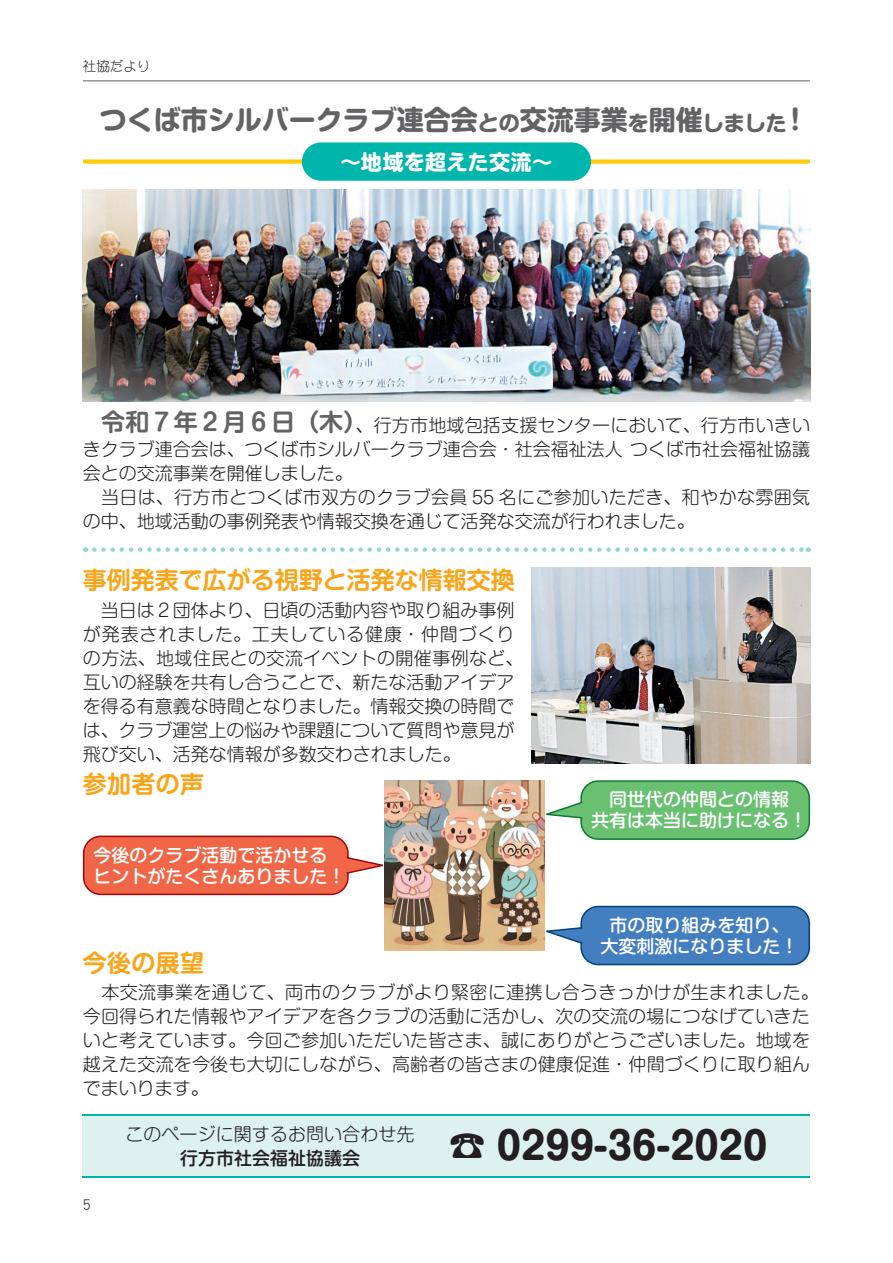
<style>
.page{position:relative;width:893px;height:1263px;background:#fff}
.page>*{position:absolute;margin:0;border:0;box-sizing:border-box;transform-origin:0 0}
.t1{font:700 37.5px "Shin M Go Pro";color:#231f20}
.t2{font:700 27px "Shin M Go Pro";color:#636366}
.t3{font:700 24px "Shin M Go Pro De";color:#f9a51b}
.t4{font:700 24px "Shin M Go Pro De";letter-spacing:.01em;color:#636366}
.t5{font:700 21px "Shin M Go Pro";letter-spacing:.015em;color:#fff}
.t6{font:300 18px/24px "Shin M Go Pro";letter-spacing:.01em;color:#231f20}
.t7{font:500 18px/21px "Shin M Go Pro";color:#fff;text-align:center}
.t8{font:500 18px "Shin M Go Pro";color:#231f20}
.t9{font:16.5px "DF Maru Gothic Std W3";color:#231f20;scale:.91 1}
.t10{font:13.5px "DF Maru Gothic Std W3";color:#231f20}
.s1{font-size:21px}
.s2{font-family:"Shin M Go Pro";font-weight:300;font-size:18px;color:#231f20}
</style>
<div class="page">
<hr style="left:83px;top:80px;width:727px;height:2px;background:#939598">
<div style="left:581px;top:781px;width:228px;height:58px;background:#69c071;border-radius:17px"></div>
<div style="left:580px;top:780px;width:230px;height:60px;border:2px solid #0b7931;border-radius:17px"></div>
<div style="left:84px;top:836px;width:264px;height:58px;background:#f26648;border-radius:17px"></div>
<div style="left:83px;top:836px;width:266px;height:59px;border:2px solid #9d070d;border-radius:17px"></div>
<div style="left:581px;top:906px;width:228px;height:58px;background:#437ec1;border-radius:17px"></div>
<div style="left:580px;top:906px;width:230px;height:59px;border:2px solid #004279;border-radius:17px"></div>
<svg style="left:83px;top:159px;width:727px;height:5px;background:#fdd12e"></svg>
<div style="left:302px;top:142px;width:289px;height:39px;background:#00b5ac;border-radius:19px"></div>
<hr style="left:83px;top:1114px;width:727px;height:2px;background:#00b5ac">
<hr style="left:83px;top:1176px;width:727px;height:2px;background:#00b5ac">
<svg style="left:94px;top:547px;width:715px;height:5px"></svg>
<div style="left:83px;top:1116px;width:727px;height:60px;background:#ddf1ef"></div>
<img style="left:83px;top:189px;width:727px;height:213px">
<img style="left:531px;top:568px;width:279px;height:195px">
<img style="left:385px;top:780px;width:159px;height:170px">
<svg style="left:539px;top:800px;width:44px;height:19px"></svg>
<svg style="left:346px;top:856px;width:44px;height:19px"></svg>
<svg style="left:539px;top:926px;width:44px;height:19px"></svg>
<p class="t10" style="left:83px;top:59px;width:69px">社協だより</p>
<h2 class="t2" style="left:100px;top:98px;width:689px">つくば市シルバークラブ連合会<span class="s1">との</span>交流事業<span class="s1">を</span>開催<span class="s1">しました</span></h2>
<p class="t5" style="left:340px;top:144px;width:214px">～地域を超えた交流~</p>
<h2 class="t2" style="left:782px;top:98px;width:28px">!</h2>
<h3 class="t4" style="left:101px;top:403px;width:274px">令和７年２月６日（木）<span class="s2">、</span></h3>
<p class="t6" style="left:83px;top:435px;width:729px">きクラブ連合会は、つくば市シルバークラブ連合会・社会福祉法人つくば市社会福祉協議会との交流事業を開催しました。<br>　当日は、行方市とつくば市双方のクラブ会員 55 名にご参加いただき、和やかな雰囲気の中、地域活動の事例発表や情報交換を通じて活発な交流が行われました。</p>
<h3 class="t3" style="left:83px;top:560px;width:434px">事例発表で広がる視野と活発な情報交換</h3>
<p class="t6" style="left:83px;top:596px;width:442px">　当日は２団体より、日頃の活動内容や取り組み事例が発表されました。工夫している健康・仲間づくりの方法、地域住民との交流イベントの開催事例など、互いの経験を共有し合うことで、新たな活動アイデアを得る有意義な時間となりました。情報交換の時間では、クラブ運営上の悩みや課題について質問や意見が飛び交い、活発な情報が多数交わされました。</p>
<p class="t6" style="left:374px;top:411px;width:438px">行方市地域包括支援センターにおいて、行方市いきい</p>
<h3 class="t3" style="left:83px;top:764px;width:123px">参加者の声</h3>
<p class="t7" style="left:94px;top:842px;width:253px;text-align:left">今後のクラブ活動で活かせるヒントがたくさんありました!</p>
<h3 class="t3" style="left:83px;top:943px;width:123px">今後の展望</h3>
<p class="t7" style="left:591px;top:787px;width:217px">同世代の仲間との情報<br>共有は本当に助けになる!</p>
<p class="t7" style="left:601px;top:912px;width:199px">市の取り組みを知り、大変刺激になりました!</p>
<p class="t6" style="left:83px;top:978px;width:737px">　本交流事業を通じて、両市のクラブがより緊密に連携し合うきっかけが生まれました。今回得られた情報やアイデアを各クラブの活動に活かし、次の交流の場につなげていきたいと考えています。今回ご参加いただいた皆さま、誠にありがとうございました。地域を越えた交流を今後も大切にしながら、高齢者の皆さまの健康促進・仲間づくりに取り組んでまいります。</p>
<p class="t9" style="left:83px;top:1195px;width:11px">5</p>
<p class="t6" style="left:125px;top:1120px;width:291px">このページに関するお問い合わせ先</p>
<h1 class="t1" style="left:449px;top:1115px;width:320px">☎ 0299-36-2020</h1>
<p class="t8" style="left:180px;top:1144px;width:182px">行方市社会福祉協議会</p>
</div>
